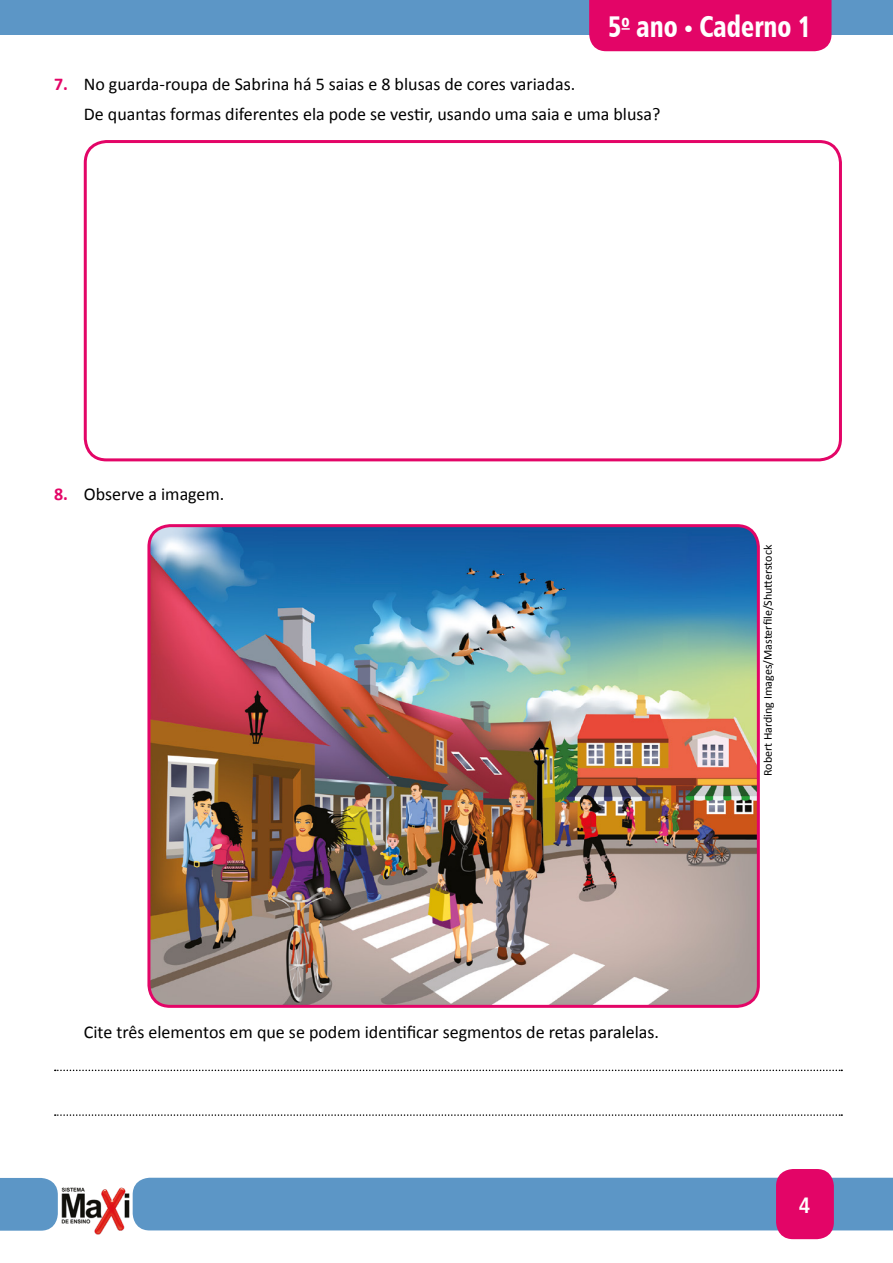
<style>
.page{position:relative;width:893px;height:1263px;background:#fff}
.page>*{position:absolute;margin:0;border:0;box-sizing:border-box;transform-origin:0 0}
.t1{font:30px "Humanist 777 BT Black Condensed B";color:#fff;scale:.85 1}
.t2{font:22.5px "Humanist 777 BT Bold Condensed B";color:#fff}
.t3{font:18px/29.7px "Calibri";color:#000}
.t4{font:12px "Calibri";color:#000}
.s1{font-weight:700;color:#e30567}
</style>
<div class="page">
<div style="left:0;top:0;width:893px;height:34px;background:#5c96c6"></div>
<div style="left:133px;top:1178px;width:760px;height:52px;background:#5c96c6"></div>
<div style="left:0;top:1178px;width:58px;height:53px;background:#5c96c6"></div>
<div style="left:776px;top:1169px;width:58px;height:70px;background:#e30567;border-radius:17px"></div>
<div style="left:589px;top:0;width:242px;height:51px;background:#e30567"></div>
<img style="left:61px;top:1187px;width:69px;height:48px">
<svg style="left:55px;top:1069px;width:787px;height:2px"></svg>
<svg style="left:55px;top:1114px;width:787px;height:2px"></svg>
<div style="left:84px;top:140px;width:758px;height:321px;border:3px solid #e30567;border-radius:21px"></div>
<img style="left:151px;top:527px;width:606px;height:477px">
<div style="left:147px;top:524px;width:613px;height:484px;border:3px solid #e30567;border-radius:21px"></div>
<h1 class="t1" style="left:608px;top:7px;width:241px">5<sup>o</sup> ano • Caderno 1</h1>
<p class="t3" style="left:84px;top:69px;width:578px;text-indent:-30px"><span class="s1">7.</span> No guarda-roupa de Sabrina há 5 saias e 8 blusas de cores variadas.<br>De quantas formas diferentes ela pode se vestir, usando uma saia e uma blusa?</p>
<p class="t3" style="left:54px;top:479px;width:172px"><span class="s1">8.</span> Observe a imagem.</p>
<p class="t3" style="left:84px;top:1017px;width:577px">Cite três elementos em que se podem identificar segmentos de retas paralelas.</p>
<p class="t4" style="left:760px;top:776px;width:233px;rotate:-90deg">Robert Harding Images/Masterfile/Shutterstock</p>
<p class="t2" style="left:799px;top:1190px;width:13px">4</p>
</div>
